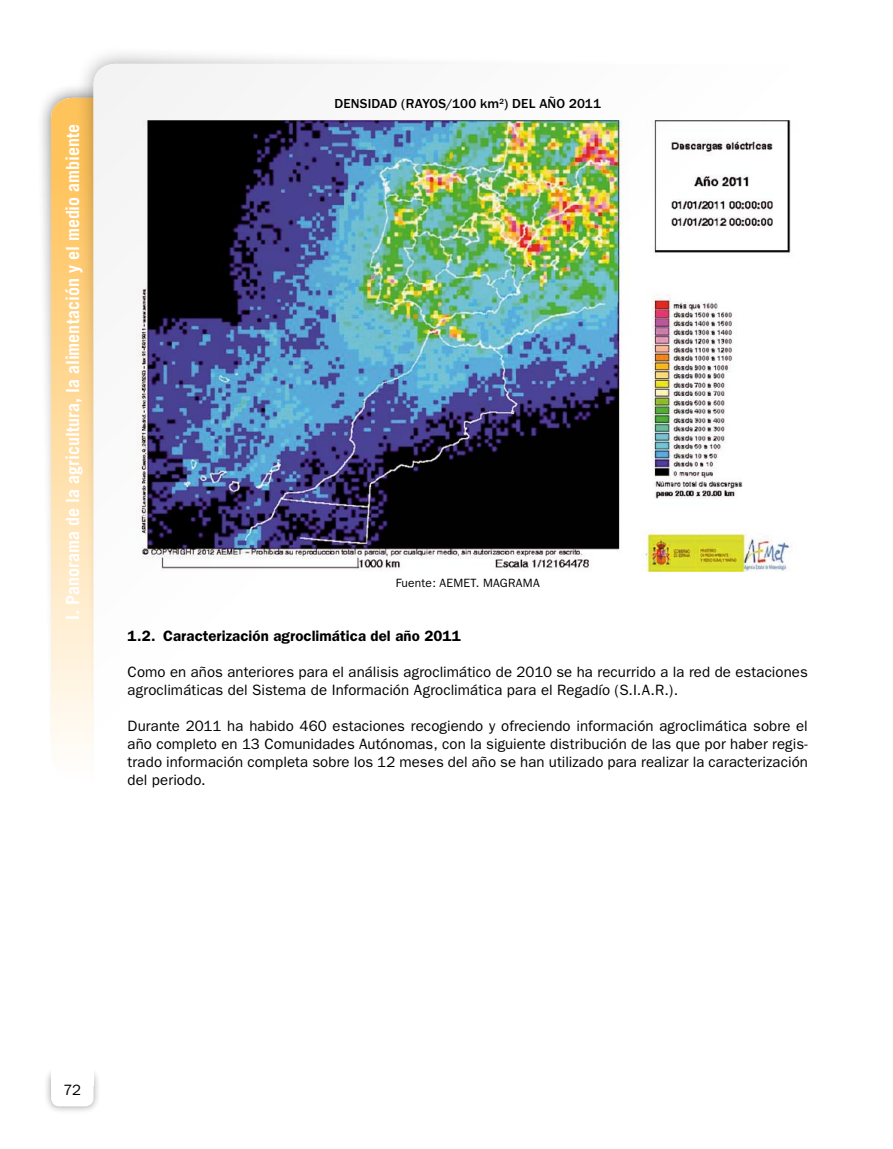
<style>
.page{position:relative;width:893px;height:1149px;background:#fff}
.page>*{position:absolute;margin:0;border:0;box-sizing:border-box;transform-origin:0 0}
.t1{font:700 18px "Trade Gothic";letter-spacing:-.005em;color:#fff}
.Texto_general{font:15px/18px "Franklin Gothic";letter-spacing:.005em;color:#000}
.Titulo_04{font:600 15px "Franklin Gothic";letter-spacing:.005em;color:#000}
.Texto_general-2{font:500 13.5px "Franklin Gothic";letter-spacing:.01em;color:#000}
.Nota_tabla{font:12px "Franklin Gothic";letter-spacing:.015em;color:#000}
</style>
<div class="page">
<div style="left:36px;top:82px;width:116px;height:691px;background:#000;opacity:.6"></div>
<div style="left:51px;top:98px;width:85px;height:680px;background:linear-gradient(to bottom,#ffbd4c,#fffdfb);border-radius:21px"></div>
<div style="left:74px;top:45px;width:669px;height:923px;background:#000;opacity:.4"></div>
<div style="left:94px;top:64px;width:714px;height:969px;background:#fff;border-radius:21px"></div>
<div style="left:43px;top:1064px;width:58px;height:49px;background:#000;opacity:.4"></div>
<div style="left:51px;top:1071px;width:43px;height:35px;background:#fff;border-radius:9px"></div>
<div style="left:51px;top:1063px;width:43px;height:21px;background:#fff"></div>
<img style="left:137px;top:120px;width:654px;height:451px">
<p class="t1" style="left:62px;top:619px;width:497px;rotate:-90deg">I. Panorama de la agricultura, la alimentación y el medio ambiente</p>
<p class="Texto_general-2" style="left:334px;top:96px;width:268px">DENSIDAD (RAYOS/100 km<sup>2</sup>) DEL AÑO 2011</p>
<p class="Nota_tabla" style="left:396px;top:576px;width:146px">Fuente: AEMET. MAGRAMA</p>
<p class="Titulo_04" style="left:128px;top:627px;width:335px">1.2. Caracterización agroclimática del año 2011</p>
<p class="Texto_general" style="left:128px;top:663px;width:682px">Como en años anteriores para el análisis agroclimático de 2010 se ha recurrido a la red de estaciones agroclimáticas del Sistema de Información Agroclimática para el Regadío (S.I.A.R.).</p>
<p class="Texto_general" style="left:128px;top:717px;width:682px;text-align:justify">Durante 2011 ha habido 460 estaciones recogiendo y ofreciendo información agroclimática sobre el año completo en 13 Comunidades Autónomas, con la siguiente distribución de las que por haber regis&shy;trado información completa sobre los 12 meses del año se han utilizado para realizar la caracterización del periodo.</p>
<p class="Texto_general" style="left:64px;top:1080px;width:19px">72</p>
</div>
